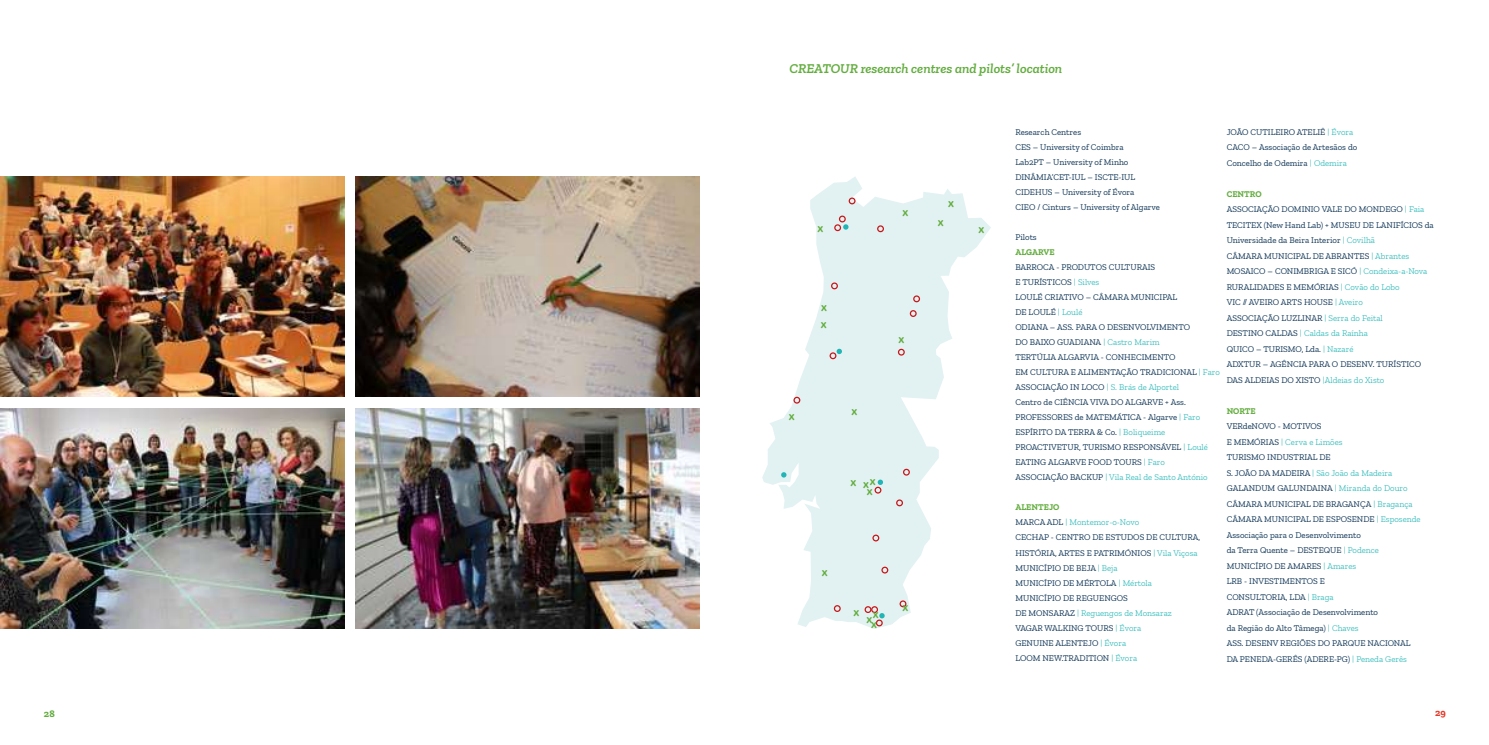
<style>
.page{position:relative;width:1489px;height:745px;background:#fff}
.page>*{position:absolute;margin:0;border:0;box-sizing:border-box;transform-origin:0 0}
.t1{font:italic 600 13.75px "Zilla Slab";color:#63ad3f}
.t2{font:11.25px/17.9px "Arial Rounded MT Bold";color:#63ad3f}
.t3{font:700 10px "Zilla Slab";color:#63ad3f}
.t4{font:700 10px "Zilla Slab";color:#e73929}
.t5{font:8.75px/15px "Zilla Slab";color:#113758}
.t6{font:700 8.75px "Zilla Slab";letter-spacing:-.005em;color:#63ad3f}
.s1{font-weight:300;color:#23b5b5}
.s2{font-weight:700;color:#63ad3f}
</style>
<div class="page">
<img style="left:0;top:176px;width:344px;height:220px">
<img style="left:0;top:408px;width:344px;height:220px">
<img style="left:355px;top:176px;width:344px;height:220px">
<img style="left:355px;top:408px;width:344px;height:220px">
<svg style="left:762px;top:177px;width:228px;height:451px;fill:#e2f1f2"></svg>
<div style="left:896px;top:499px;width:7px;height:7px;border:1px solid #c81517;border-radius:50%"></div>
<div style="left:874px;top:486px;width:7px;height:7px;border:1px solid #c81517;border-radius:50%"></div>
<div style="left:793px;top:396px;width:7px;height:7px;border:1px solid #c81517;border-radius:50%"></div>
<div style="left:829px;top:352px;width:7px;height:7px;border:1px solid #c81517;border-radius:50%"></div>
<div style="left:897px;top:348px;width:7px;height:7px;border:1px solid #c81517;border-radius:50%"></div>
<div style="left:909px;top:310px;width:7px;height:7px;border:1px solid #c81517;border-radius:50%"></div>
<div style="left:913px;top:295px;width:7px;height:7px;border:1px solid #c81517;border-radius:50%"></div>
<div style="left:831px;top:282px;width:6px;height:7px;border:1px solid #c81517;border-radius:50%"></div>
<div style="left:834px;top:224px;width:7px;height:7px;border:1px solid #c81517;border-radius:50%"></div>
<div style="left:838px;top:215px;width:7px;height:7px;border:1px solid #c81517;border-radius:50%"></div>
<svg style="left:843px;top:224px;width:5px;height:5px"></svg>
<svg style="left:836px;top:348px;width:6px;height:6px"></svg>
<svg style="left:781px;top:472px;width:5px;height:5px"></svg>
<svg style="left:877px;top:479px;width:6px;height:5px"></svg>
<svg style="left:879px;top:612px;width:5px;height:6px"></svg>
<div style="left:848px;top:197px;width:7px;height:7px;border:1px solid #c81517;border-radius:50%"></div>
<div style="left:877px;top:225px;width:7px;height:7px;border:1px solid #c81517;border-radius:50%"></div>
<div style="left:903px;top:468px;width:6px;height:7px;border:1px solid #c81517;border-radius:50%"></div>
<div style="left:872px;top:534px;width:7px;height:7px;border:1px solid #c81517;border-radius:50%"></div>
<div style="left:881px;top:566px;width:7px;height:7px;border:1px solid #c81517;border-radius:50%"></div>
<div style="left:899px;top:600px;width:7px;height:7px;border:1px solid #c81517;border-radius:50%"></div>
<div style="left:871px;top:605px;width:7px;height:7px;border:1px solid #c81517;border-radius:50%"></div>
<div style="left:864px;top:605px;width:7px;height:7px;border:1px solid #c81517;border-radius:50%"></div>
<div style="left:875px;top:619px;width:7px;height:7px;border:1px solid #c81517;border-radius:50%"></div>
<div style="left:833px;top:604px;width:7px;height:7px;border:1px solid #c81517;border-radius:50%"></div>
<h1 class="t1" style="left:789px;top:60px;width:274px">CREATOUR research centres and pilots’ location</h1>
<p class="t2" style="left:902px;top:203px;width:7px">x</p>
<p class="t2" style="left:948px;top:193px;width:7px">x</p>
<p class="t2" style="left:937px;top:213px;width:7px">x</p>
<p class="t2" style="left:817px;top:218px;width:7px">x</p>
<p class="t2" style="left:978px;top:220px;width:7px">x</p>
<p class="t2" style="left:789px;top:406px;width:7px">x</p>
<p class="t2" style="left:820px;top:297px;width:8px">x x</p>
<p class="t2" style="left:898px;top:329px;width:7px">x</p>
<p class="t2" style="left:851px;top:401px;width:7px">x</p>
<p class="t2" style="left:850px;top:477px;width:27px;line-height:8.8px;text-align:right">x xx x</p>
<p class="t2" style="left:822px;top:562px;width:7px">x</p>
<p class="t2" style="left:853px;top:602px;width:7px">x</p>
<p class="t2" style="left:872px;top:604px;width:7px">x</p>
<p class="t2" style="left:866px;top:609px;width:7px">x</p>
<p class="t2" style="left:871px;top:614px;width:7px">x</p>
<p class="t2" style="left:902px;top:597px;width:7px">x</p>
<p class="t5" style="left:1226px;top:124px;width:132px;line-height:15.5px">JOÃO CUTILEIRO ATELIÊ <span class="s1">| Évora<br></span>CACO – Associação de Artesãos do<br>Concelho de Odemira <span class="s1">| Odemira</span></p>
<p class="t5" style="left:1226px;top:186px;width:209px;line-height:15.5px"><span class="s2">CENTRO<br></span>ASSOCIAÇÃO DOMINIO VALE DO MONDEGO <span class="s1">| Faia </span>TECITEX (New Hand Lab) + MUSEU DE LANIFÍCIOS da Universidade da Beira Interior <span class="s1">| Covilhã<br></span>CÂMARA MUNICIPAL DE ABRANTES <span class="s1">| Abrantes </span>MOSAICO – CONIMBRIGA E SICÓ <span class="s1">| Condeixa-a-Nova </span>RURALIDADES E MEMÓRIAS <span class="s1">| Covão do Lobo<br></span>VIC // AVEIRO ARTS HOUSE <span class="s1">| Aveiro<br></span>ASSOCIAÇÃO LUZLINAR <span class="s1">| Serra do Feital<br></span>DESTINO CALDAS <span class="s1">| Caldas da Raínha<br></span>QUICO – TURISMO, Lda. <span class="s1">| Nazaré<br></span>ADXTUR – AGÊNCIA PARA O DESENV. TURÍSTICO DAS ALDEIAS DO XISTO <span class="s1">|Aldeias do Xisto</span></p>
<p class="t6" style="left:1226px;top:405px;width:31px">NORTE</p>
<p class="t5" style="left:1226px;top:418px;width:195px;line-height:15.5px">VERdeNOVO - MOTIVOS<br>E MEMÓRIAS <span class="s1">| Cerva e Limões<br></span>TURISMO INDUSTRIAL DE<br>S. JOÃO DA MADEIRA <span class="s1">| São João da Madeira<br></span>GALANDUM GALUNDAINA <span class="s1">| Miranda do Douro<br></span>CÂMARA MUNICIPAL DE BRAGANÇA <span class="s1">| Bragança<br></span>CÂMARA MUNICIPAL DE ESPOSENDE <span class="s1">| Esposende<br></span>Associação para o Desenvolvimento<br>da Terra Quente – DESTEQUE <span class="s1">| Podence<br></span>MUNICÍPIO DE AMARES <span class="s1">| Amares<br></span>LRB - INVESTIMENTOS E<br>CONSULTORIA, LDA <span class="s1">| Braga<br></span>ADRAT (Associação de Desenvolvimento<br>da Região do Alto Tâmega) <span class="s1">| Chaves<br></span>ASS. DESENV REGIÕES DO PARQUE NACIONAL<br>DA PENEDA-GERÊS (ADERE-PG) <span class="s1">| Peneda Gerês</span></p>
<p class="t5" style="left:1015px;top:125px;width:146px">Research Centres<br>CES – University of Coimbra<br>Lab2PT – University of Minho<br>DINÂMIA’CET-IUL – ISCTE-IUL<br>CIDEHUS – University of Évora<br>CIEO / Cinturs – University of Algarve</p>
<p class="t5" style="left:1015px;top:230px;width:23px">Pilots</p>
<p class="t6" style="left:1015px;top:247px;width:41px">ALGARVE</p>
<p class="t5" style="left:1015px;top:260px;width:206px">BARROCA - PRODUTOS CULTURAIS<br>E TURÍSTICOS <span class="s1">| Silves<br></span>LOULÉ CRIATIVO – CÂMARA MUNICIPAL<br>DE LOULÉ <span class="s1">| Loulé<br></span>ODIANA – ASS. PARA O DESENVOLVIMENTO<br>DO BAIXO GUADIANA <span class="s1">| Castro Marim<br></span>TERTÚLIA ALGARVIA - CONHECIMENTO<br>EM CULTURA E ALIMENTAÇÃO TRADICIONAL <span class="s1">| Faro </span>ASSOCIAÇÃO IN LOCO <span class="s1">| S. Brás de Alportel<br></span>Centro de CIÊNCIA VIVA DO ALGARVE + Ass.<br>PROFESSORES de MATEMÁTICA - Algarve <span class="s1">| Faro </span>ESPÍRITO DA TERRA &amp; Co. <span class="s1">| Boliqueime </span>PROACTIVETUR, TURISMO RESPONSÁVEL <span class="s1">| Loulé </span>EATING ALGARVE FOOD TOURS <span class="s1">| Faro<br></span>ASSOCIAÇÃO BACKUP <span class="s1">| Vila Real de Santo António</span></p>
<p class="t5" style="left:1015px;top:499px;width:186px"><span class="s2">ALENTEJO<br></span>MARCA ADL <span class="s1">| Montemor-o-Novo<br></span>CECHAP - CENTRO DE ESTUDOS DE CULTURA,<br>HISTÓRIA, ARTES E PATRIMÓNIOS <span class="s1">| Vila Viçosa<br></span>MUNICÍPIO DE BEJA <span class="s1">| Beja<br></span>MUNICÍPIO DE MÉRTOLA <span class="s1">| Mértola<br></span>MUNICÍPIO DE REGUENGOS<br>DE MONSARAZ <span class="s1">| Reguengos de Monsaraz<br></span>VAGAR WALKING TOURS <span class="s1">| Évora<br></span>GENUINE ALENTEJO <span class="s1">| Évora<br></span>LOOM NEW.TRADITION <span class="s1">| Évora</span></p>
<p class="t3" style="left:44px;top:707px;width:12px">28</p>
<p class="t4" style="left:1434px;top:706px;width:12px">29</p>
</div>
